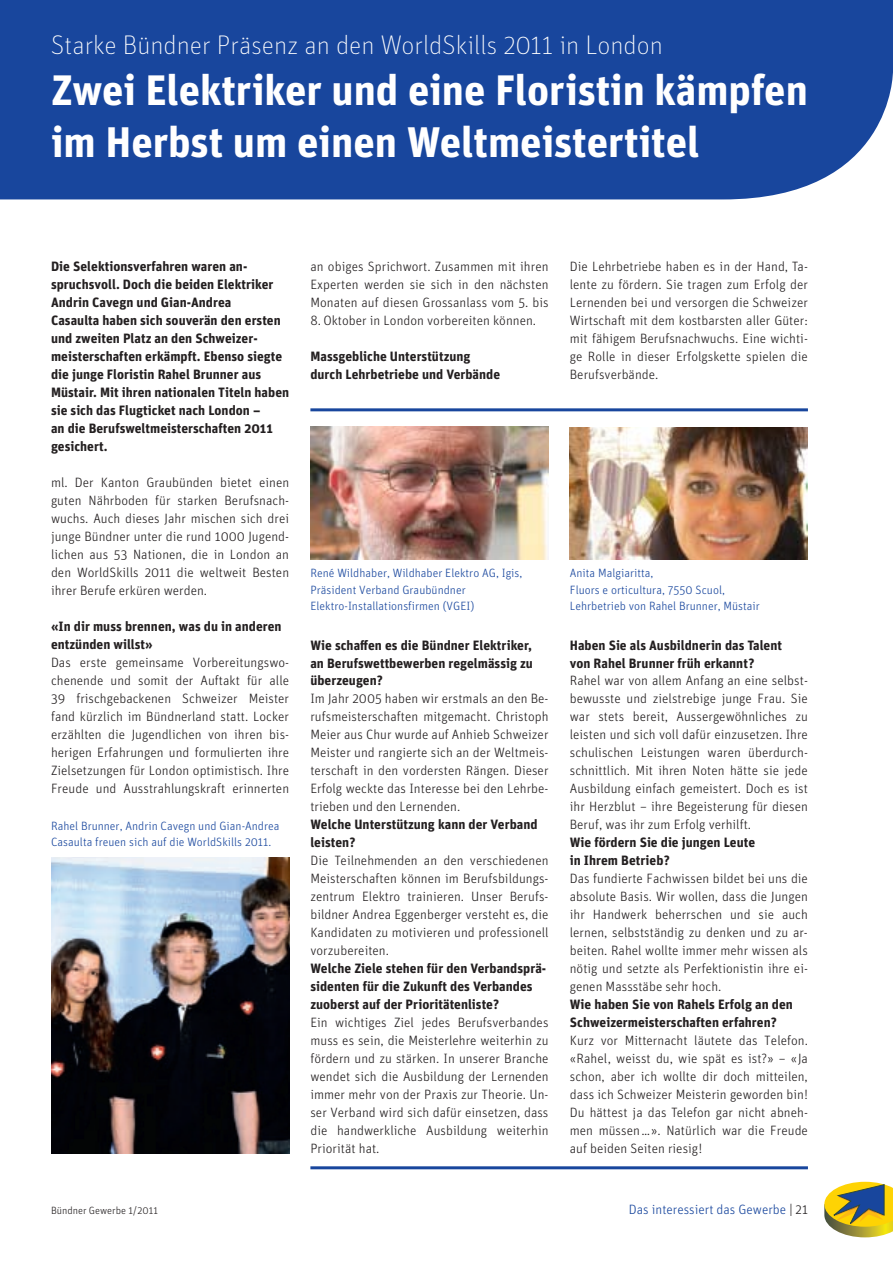
<style>
.page{position:relative;width:893px;height:1263px;background:#fff}
.page>*{position:absolute;margin:0;border:0;box-sizing:border-box;transform-origin:0 0}
.t1{font:42.75px "Unit SO Pri Bold";color:#fff}
.t2{font:42.6px "Unit SO Pri Bold";color:#fff}
.t3{font:27px "Unit SO Pri Thin";color:#fff}
.t4{font:13.5px/18px "Unit SO Pri Light";color:#231f20;text-align:justify}
.t5{font:13.5px/18px "Unit SO Pri Bold";color:#231f20}
.t6{font:13.5px "Unit SO Pri Light";color:#18469d}
.t7{font:12px/16.5px "Unit SO Pri Light";color:#18469d}
.t8{font:10.5px "Unit SO Pri Light";color:#231f20}
.s1{font-family:"Unit SO Pri Bold"}
.s2{color:#231f20}
</style>
<div class="page">
<svg style="left:824px;top:1182px;width:69px;height:55px;background:#b0a650"></svg>
<div style="left:0;top:0;width:893px;height:199px;background:#18469d"></div>
<img style="left:51px;top:857px;width:238px;height:296px">
<hr style="left:310px;top:408px;width:498px;height:3px;background:#18469d">
<hr style="left:310px;top:1166px;width:498px;height:3px;background:#18469d">
<img style="left:310px;top:427px;width:239px;height:132px">
<img style="left:570px;top:427px;width:238px;height:132px">
<p class="t3" style="left:51px;top:30px;width:613px">Starke Bündner Präsenz an den WorldSkills 2011 in London</p>
<p class="t2" style="left:51px;top:64px;width:758px">Zwei Elektriker und eine Floristin kämpfen</p>
<p class="t1" style="left:51px;top:116px;width:650px">im Herbst um einen Weltmeistertitel</p>
<p class="t5" style="left:51px;top:257px;width:240px">Die Selektionsverfahren waren an&shy;spruchsvoll. Doch die beiden Elektriker Andrin Cavegn und Gian-Andrea<br>Casaulta haben sich souverän den ersten und zweiten Platz an den Schweizer&shy;meisterschaften erkämpft. Ebenso siegte die junge Floristin Rahel Brunner aus Müstair. Mit ihren nationalen Titeln haben sie sich das Flugticket nach London –<br>an die Berufsweltmeisterschaften 2011 gesichert.</p>
<p class="t4" style="left:51px;top:474px;width:240px">ml. Der Kanton Graubünden bietet einen guten Nährboden für starken Berufsnach&shy;wuchs. Auch dieses Jahr mischen sich drei junge Bündner unter die rund 1000 Jugend&shy;lichen aus 53 Nationen, die in London an den WorldSkills 2011 die weltweit Besten ihrer Berufe erküren werden.</p>
<p class="t4" style="left:51px;top:618px;width:240px;text-align:left"><span class="s1">«In dir muss brennen, was du in anderen entzünden willst»<br></span>Das erste gemeinsame Vorbereitungswo&shy;chenende und somit der Auftakt für alle 39 frischgebackenen Schweizer Meister fand kürzlich im Bündnerland statt. Locker erzählten die Jugendlichen von ihren bis&shy;herigen Erfahrungen und formulierten ihre Zielsetzungen für London optimistisch. Ihre Freude und Ausstrahlungskraft erinnerten</p>
<p class="t7" style="left:51px;top:817px;width:230px">Rahel Brunner, Andrin Cavegn und Gian-Andrea<br>Casaulta freuen sich auf die WorldSkills 2011.</p>
<p class="t4" style="left:310px;top:258px;width:240px">an obiges Sprichwort. Zusammen mit ihren Experten werden sie sich in den nächsten Monaten auf diesen Grossanlass vom 5. bis</p>
<p class="t4" style="left:310px;top:312px;width:227px">8. Oktober in London vorbereiten können.</p>
<p class="t5" style="left:310px;top:347px;width:191px">Massgebliche Unterstützung durch Lehrbetriebe und Verbände</p>
<p class="t4" style="left:570px;top:258px;width:240px">Die Lehrbetriebe haben es in der Hand, Ta&shy;lente zu fördern. Sie tragen zum Erfolg der Lernenden bei und versorgen die Schweizer Wirtschaft mit dem kostbarsten aller Güter: mit fähigem Berufsnachwuchs. Eine wichti&shy;ge Rolle in dieser Erfolgskette spielen die Berufsverbände.</p>
<p class="t7" style="left:310px;top:565px;width:213px">René Wildhaber, Wildhaber Elektro AG, Igis,<br>Präsident Verband Graubündner<br>Elektro-Installationsfirmen (VGEI)</p>
<p class="t7" style="left:570px;top:565px;width:192px">Anita Malgiaritta,<br>Fluors e orticultura, 7550 Scuol,<br>Lehrbetrieb von Rahel Brunner, Müstair</p>
<p class="t4" style="left:310px;top:636px;width:240px;text-align:left"><span class="s1">Wie schaffen es die Bündner Elektriker, an Berufswettbewerben regelmässig zu überzeugen?<br></span>Im Jahr 2005 haben wir erstmals an den Be&shy;rufsmeisterschaften mitgemacht. Christoph Meier aus Chur wurde auf Anhieb Schweizer Meister und rangierte sich an der Weltmeis&shy;terschaft in den vordersten Rängen. Dieser Erfolg weckte das Interesse bei den Lehrbe&shy;trieben und den Lernenden.<br><span class="s1">Welche Unterstützung kann der Verband leisten?<br></span>Die Teilnehmenden an den verschiedenen Meisterschaften können im Berufsbildungs&shy;zentrum Elektro trainieren. Unser Berufs&shy;bildner Andrea Eggenberger versteht es, die Kandidaten zu motivieren und professionell vorzubereiten.<br><span class="s1">Welche Ziele stehen für den Verbandsprä&shy;sidenten für die Zukunft des Verbandes zuoberst auf der Prioritätenliste?<br></span>Ein wichtiges Ziel jedes Berufsverbandes muss es sein, die Meisterlehre weiterhin zu fördern und zu stärken. In unserer Branche wendet sich die Ausbildung der Lernenden immer mehr von der Praxis zur Theorie. Un&shy;ser Verband wird sich dafür einsetzen, dass die handwerkliche Ausbildung weiterhin Priorität hat.</p>
<p class="t4" style="left:570px;top:636px;width:240px;text-align:left"><span class="s1">Haben Sie als Ausbildnerin das Talent<br>von Rahel Brunner früh erkannt?<br></span>Rahel war von allem Anfang an eine selbst&shy;bewusste und zielstrebige junge Frau. Sie war stets bereit, Aussergewöhnliches zu leisten und sich voll dafür einzusetzen. Ihre schulischen Leistungen waren überdurch&shy;schnittlich. Mit ihren Noten hätte sie jede Ausbildung einfach gemeistert. Doch es ist ihr Herzblut – ihre Begeisterung für diesen Beruf, was ihr zum Erfolg verhilft.<br><span class="s1">Wie fördern Sie die jungen Leute<br>in Ihrem Betrieb?<br></span>Das fundierte Fachwissen bildet bei uns die absolute Basis. Wir wollen, dass die Jungen ihr Handwerk beherrschen und sie auch lernen, selbstständig zu denken und zu ar&shy;beiten. Rahel wollte immer mehr wissen als nötig und setzte als Perfektionistin ihre ei&shy;genen Massstäbe sehr hoch.<br><span class="s1">Wie haben Sie von Rahels Erfolg an den Schweizermeisterschaften erfahren?<br></span>Kurz vor Mitternacht läutete das Telefon. «Rahel, weisst du, wie spät es ist?» – «Ja schon, aber ich wollte dir doch mitteilen, dass ich Schweizer Meisterin geworden bin!<br>Du hättest ja das Telefon gar nicht abneh&shy;men müssen…». Natürlich war die Freude auf beiden Seiten riesig!</p>
<p class="t8" style="left:51px;top:1204px;width:109px">Bündner Gewerbe 1/2011</p>
<p class="t6" style="left:629px;top:1201px;width:180px">Das interessiert das Gewerbe <span class="s2">| 21</span></p>
</div>
